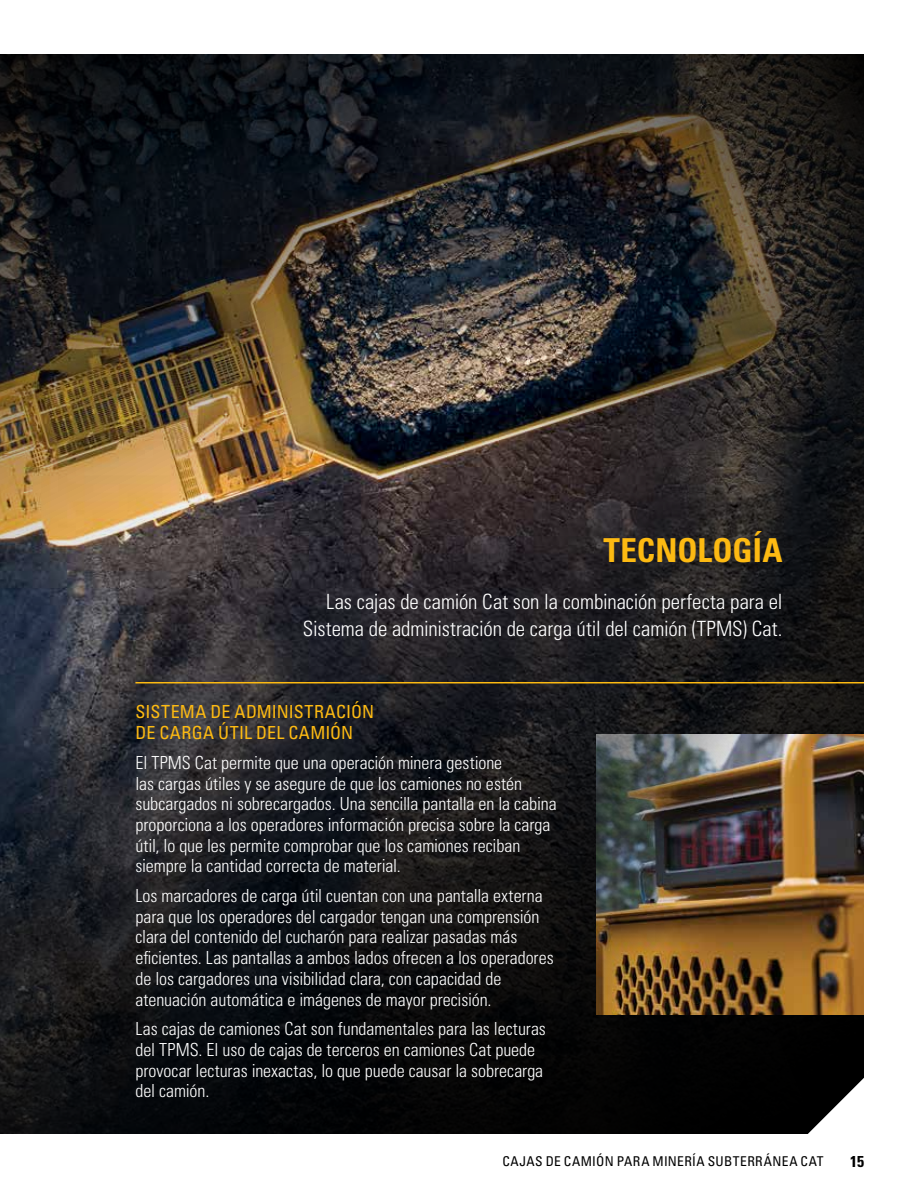
<style>
.page{position:relative;width:918px;height:1188px;background:#fff}
.page>*{position:absolute;margin:0;border:0;box-sizing:border-box;transform-origin:0 0}
.t1{font:700 condensed 33px "Univers LT Std";color:#fdba12}
.t2{font:300 condensed 21px/27px "Univers LT Std";letter-spacing:-.005em;color:#fff;text-align:right}
.t3{font:300 condensed 18px/20.7px "Univers LT Std";color:#fff}
.t4{font:condensed 18px/20.7px "Univers LT Std";letter-spacing:.01em;color:#fdba12}
.t5{font:700 condensed 15.75px "Univers LT Std";color:#000}
.t6{font:condensed 13.5px "Univers LT Std";letter-spacing:.035em;color:#000}
</style>
<div class="page">
<img style="left:0;top:54px;width:864px;height:1080px">
<img style="left:597px;top:734px;width:267px;height:281px">
<hr style="left:135px;top:682px;width:729px;height:1px;background:#fdba12">
<svg style="left:808px;top:1078px;width:56px;height:56px"></svg>
<h1 class="t1" style="left:603px;top:530px;width:181px">TECNOLOGÍA</h1>
<p class="t2" style="left:303px;top:588px;width:481px">Las cajas de camión Cat son la combinación perfecta para el<br>Sistema de administración de carga útil del camión (TPMS) Cat.</p>
<p class="t4" style="left:135px;top:701px;width:240px">SISTEMA DE ADMINISTRACIÓN<br>DE CARGA ÚTIL DEL CAMIÓN</p>
<p class="t3" style="left:135px;top:752px;width:423px">El TPMS Cat permite que una operación minera gestione<br>las cargas útiles y se asegure de que los camiones no estén subcargados ni sobrecargados. Una sencilla pantalla en la cabina proporciona a los operadores información precisa sobre la carga útil, lo que les permite comprobar que los camiones reciban siempre la cantidad correcta de material.</p>
<p class="t3" style="left:135px;top:885px;width:420px">Los marcadores de carga útil cuentan con una pantalla externa para que los operadores del cargador tengan una comprensión clara del contenido del cucharón para realizar pasadas más eficientes. Las pantallas a ambos lados ofrecen a los operadores de los cargadores una visibilidad clara, con capacidad de atenuación automática e imágenes de mayor precisión.</p>
<p class="t3" style="left:135px;top:1019px;width:412px">Las cajas de camiones Cat son fundamentales para las lecturas del TPMS. El uso de cajas de terceros en camiones Cat puede provocar lecturas inexactas, lo que puede causar la sobrecarga del camión.</p>
<p class="t6" style="left:502px;top:1153px;width:323px">CAJAS DE CAMIÓN PARA MINERÍA SUBTERRÁNEA CAT</p>
<p class="t5" style="left:850px;top:1151px;width:15px">15</p>
</div>
